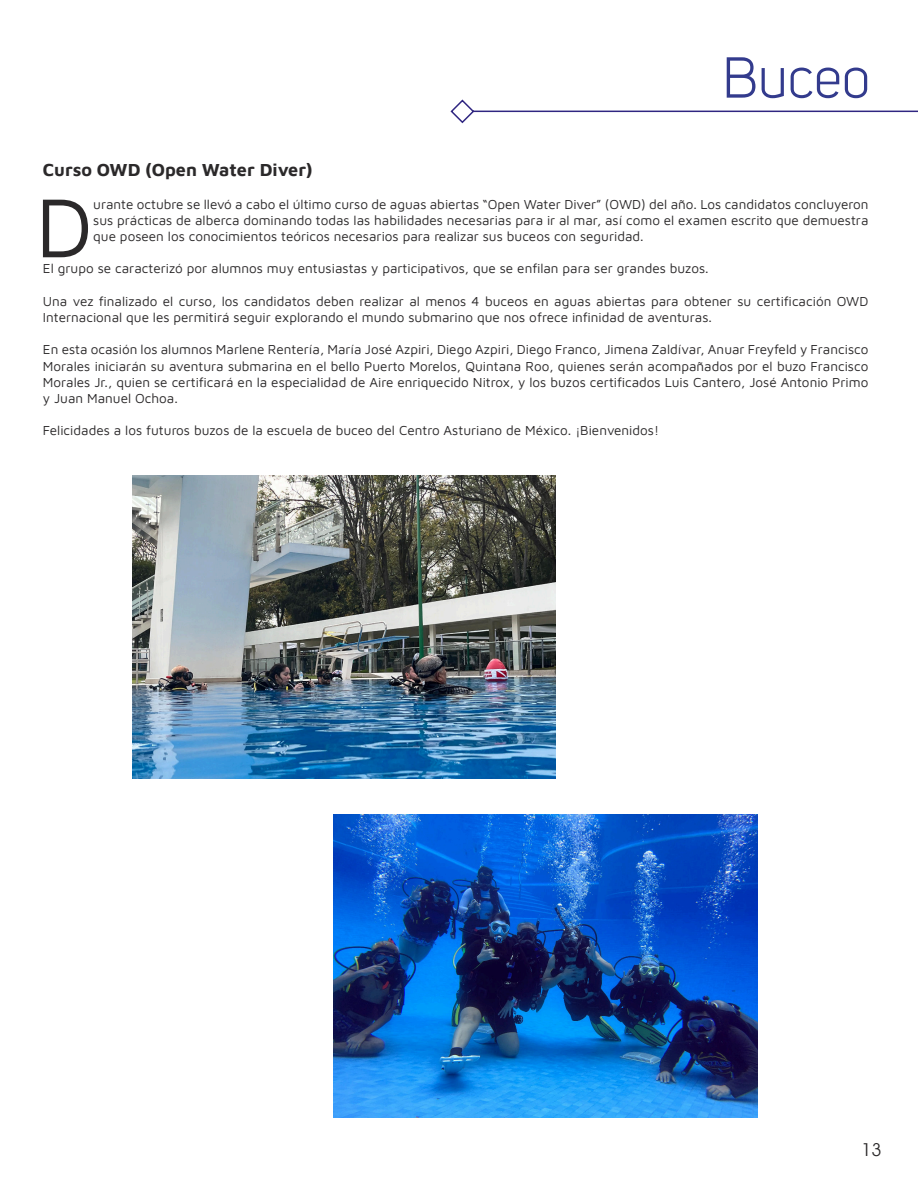
<style>
.page{position:relative;width:918px;height:1188px;background:#fff}
.page>*{position:absolute;margin:0;border:0;box-sizing:border-box;transform-origin:0 0}
.t1{font:86.4px "Maven Pro";color:#2b292a}
.t2{font:57px "Uni Sans";color:#333b8d}
.t3{font:700 18px "Maven Pro";color:#2b292a}
.t4{font:18px "Avant Garde IT Cby BT";color:#2b292a}
.t5{font:13.5px/16.2px "Maven Pro";color:#2b292a;text-align:justify}
</style>
<div class="page">
<svg style="left:450px;top:99px;width:468px;height:25px"></svg>
<img style="left:132px;top:475px;width:424px;height:304px">
<img style="left:334px;top:814px;width:423px;height:304px">
<h2 class="t2" style="left:722px;top:48px;width:149px">Buceo</h2>
<h3 class="t3" style="left:43px;top:163px;width:271px">Curso OWD (Open Water Diver)</h3>
<h1 class="t1" style="left:36px;top:192px;width:59px">D</h1>
<p class="t5" style="left:93px;top:197px;width:777px">urante octubre se llevó a cabo el último curso de aguas abiertas “Open Water Diver” (OWD) del año. Los candidatos concluyeron sus prácticas de alberca dominando todas las habilidades necesarias para ir al mar, así como el examen escrito que demuestra que poseen los conocimientos teóricos necesarios para realizar sus buceos con seguridad.</p>
<p class="t5" style="left:43px;top:260px;width:667px">El grupo se caracterizó por alumnos muy entusiastas y participativos, que se enfilan para ser grandes buzos.</p>
<p class="t5" style="left:43px;top:292px;width:827px">Una vez finalizado el curso, los candidatos deben realizar al menos 4 buceos en aguas abiertas para obtener su certificación OWD<br>Internacional que les permitirá seguir explorando el mundo submarino que nos ofrece infinidad de aventuras.</p>
<p class="t5" style="left:43px;top:343px;width:827px">En esta ocasión los alumnos Marlene Rentería, María José Azpiri, Diego Azpiri, Diego Franco, Jimena Zaldívar, Anuar Freyfeld y Francisco Morales iniciarán su aventura submarina en el bello Puerto Morelos, Quintana Roo, quienes serán acompañados por el buzo Francisco Morales Jr., quien se certificará en la especialidad de Aire enriquecido Nitrox, y los buzos certificados Luis Cantero, José Antonio Primo y Juan Manuel Ochoa.</p>
<p class="t5" style="left:43px;top:422px;width:618px">Felicidades a los futuros buzos de la escuela de buceo del Centro Asturiano de México. ¡Bienvenidos!</p>
<h3 class="t4" style="left:861px;top:1139px;width:22px">13</h3>
</div>
